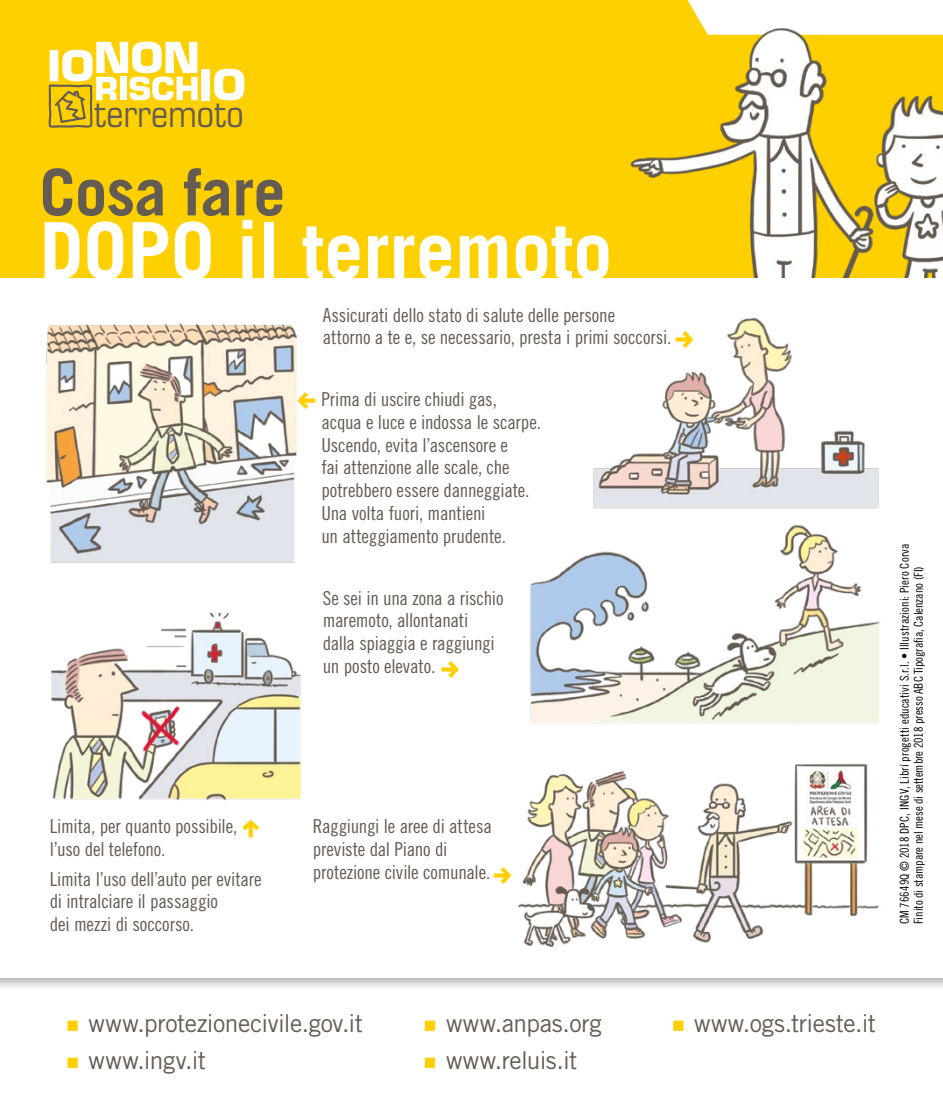
<style>
.page{position:relative;width:943px;height:1117px;background:#fff}
.page>*{position:absolute;margin:0;border:0;box-sizing:border-box;transform-origin:0 0}
.t1{font:700 78.58px "Trade Gothic LT Std";color:#fff}
.t2{font:700 64.58px "Trade Gothic LT Std";letter-spacing:-.01em;color:#645b52}
.t3{font:condensed 37.27px "Eurostile LT Std";color:#645b52}
.t4{font:24.5px "Trade Gothic LT Std";letter-spacing:-.015em;color:#645b52}
.t5{font:19.25px/22.8px "Trade Gothic LT Std Cn 18";letter-spacing:-.01em;color:#645b52}
.t6{font:12.25px/14px "Trade Gothic LT Std Cn 18";letter-spacing:-.005em;color:#000}
</style>
<div class="page">
<div style="left:0;top:0;width:693px;height:278px;background:#ffd000"></div>
<img style="left:619px;top:9px;width:324px;height:269px">
<div style="left:0;top:348px;width:943px;height:644px;background:#000;opacity:.3"></div>
<div style="left:0;top:278px;width:943px;height:699px;background:#fff"></div>
<div style="left:201px;top:69px;width:9px;height:31px;background:#fff"></div>
<svg style="left:214px;top:69px;width:30px;height:31px"></svg>
<img style="left:593px;top:318px;width:286px;height:191px">
<img style="left:530px;top:524px;width:351px;height:200px">
<img style="left:518px;top:763px;width:361px;height:184px">
<img style="left:46px;top:323px;width:251px;height:240px">
<img style="left:51px;top:613px;width:250px;height:188px">
<svg style="left:48px;top:42px;width:150px;height:86px"></svg>
<svg style="left:675px;top:330px;width:18px;height:17px"></svg>
<h3 class="t3" style="left:94px;top:92px;width:151px">terremoto</h3>
<h2 class="t2" style="left:40px;top:153px;width:247px">Cosa fare</h2>
<h1 class="t1" style="left:40px;top:202px;width:574px">DOPO il terremoto</h1>
<p class="t5" style="left:323px;top:303px;width:350px">Assicurati dello stato di salute delle persone<br>attorno a te e, se necessario, presta i primi soccorsi.</p>
<p class="t5" style="left:321px;top:387px;width:221px">Prima di uscire chiudi gas, acqua e luce e indossa le scarpe.<br>Uscendo, evita l’ascensore e<br>fai attenzione alle scale, che potrebbero essere danneggiate.<br>Una volta fuori, mantieni<br>un atteggiamento prudente.</p>
<p class="t5" style="left:323px;top:586px;width:182px">Se sei in una zona a rischio maremoto, allontanati dalla spiaggia e raggiungi un posto elevato.</p>
<p class="t5" style="left:50px;top:814px;width:189px">Limita, per quanto possibile, l’uso del telefono.</p>
<p class="t5" style="left:50px;top:866px;width:213px">Limita l’uso dell’auto per evitare di intralciare il passaggio<br>dei mezzi di soccorso.</p>
<p class="t5" style="left:313px;top:814px;width:181px">Raggiungi le aree di attesa previste dal Piano di protezione civile comunale.</p>
<p class="t6" style="left:897px;top:924px;width:382px;rotate:-90deg">CM 76649Q © 2018 DPC, INGV, Librí progetti educativi S.r.l. • Illustrazioni: Piero Corva<br>Finito di stampare nel mese di settembre 2018 presso ABC Tipografia, Calenzano (FI)</p>
<p class="t4" style="left:89px;top:1008px;width:276px">www.protezionecivile.gov.it</p>
<p class="t4" style="left:446px;top:1008px;width:157px">www.anpas.org</p>
<p class="t4" style="left:694px;top:1008px;width:183px">www.ogs.trieste.it</p>
<p class="t4" style="left:89px;top:1045px;width:119px">www.ingv.it</p>
<p class="t4" style="left:446px;top:1045px;width:133px">www.reluis.it</p>
</div>
